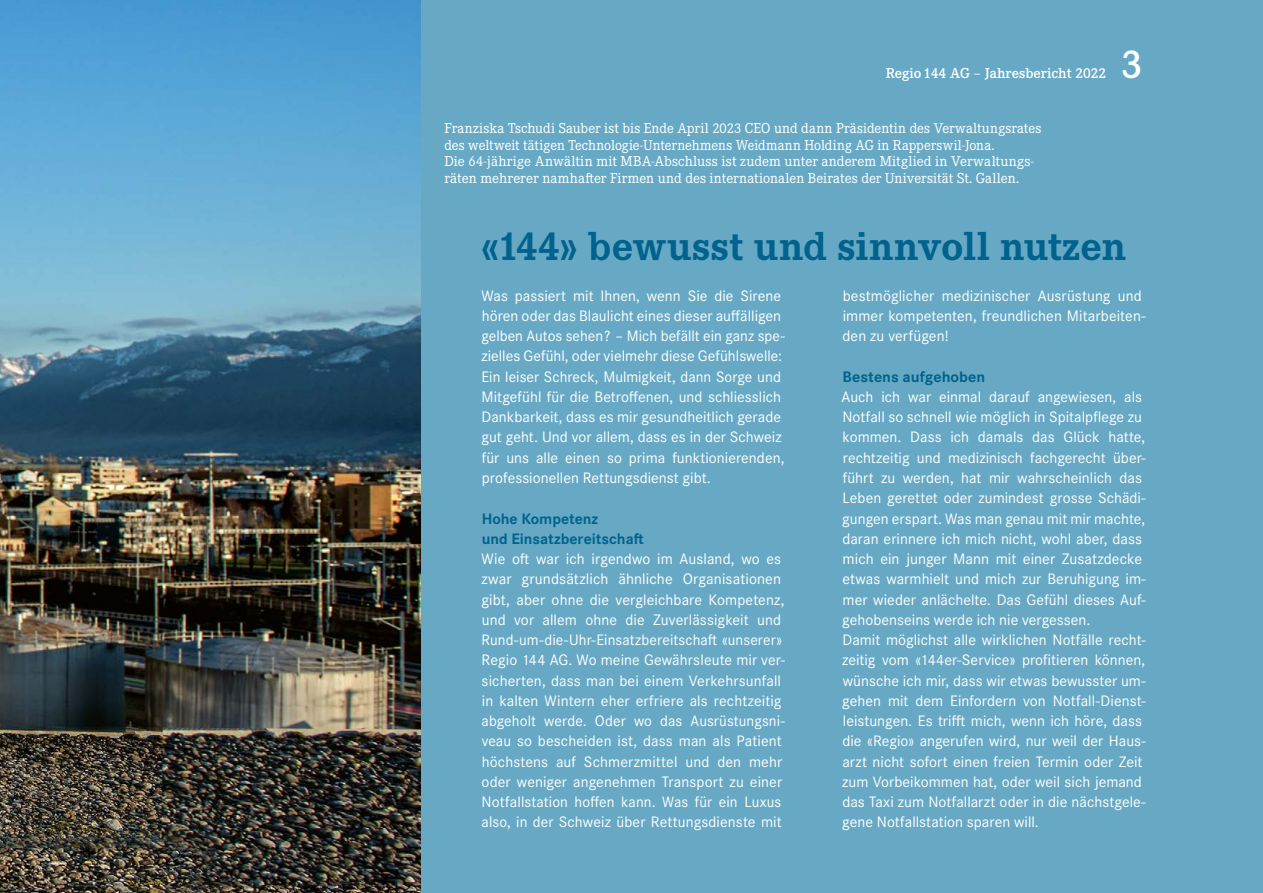
<style>
.page{position:relative;width:1263px;height:893px;background:#67a9c5}
.page>*{position:absolute;margin:0;border:0;box-sizing:border-box;transform-origin:0 0}
._04_Titel{font:700 42px "Corporate E Pro";letter-spacing:.005em;color:#00638d}
.t1{font:600 42px "Corporate E Pro";color:#fff}
._01_Grundtext{font:15.75px/20.2px "Corporate S Pro";letter-spacing:.005em;color:#fff}
._01_Grundtext-2{font:700 15.75px "Corporate S Pro";color:#00638d}
._03_Bildlegenden{font:15px/16.5px "Corporate E Pro";letter-spacing:.005em;color:#fff}
.t2{font:600 15px "Corporate E Pro";color:#fff}
.s1{font-size:14.7px}
.s2{font-size:15.3px}
</style>
<div class="page">
<img style="left:0;top:0;width:421px;height:893px">
<p class="t2" style="left:886px;top:63px;width:222px">Regio 144 AG – Jahresbericht 2022</p>
<p class="_03_Bildlegenden" style="left:444px;top:119px;width:598px">Franziska Tschudi Sauber ist bis Ende April <span class="s1">2023</span> CEO und dann Präsidentin des Verwaltungsrates des weltweit tätigen Technologie-Unternehmens Weidmann Holding AG in Rapperswil-Jona.<br>Die <span class="s1">64</span>-jährige Anwältin mit MBA-Abschluss ist zudem unter anderem Mitglied in Verwaltungs&shy;räten mehrerer namhafter Firmen und des internationalen Beirates der Universität St. Gallen.</p>
<p class="t1" style="left:1121px;top:35px;width:23px">3</p>
<p class="_04_Titel" style="left:481px;top:216px;width:646px">«144» bewusst und sinnvoll nutzen</p>
<p class="_01_Grundtext" style="left:481px;top:284px;width:305px">Was passiert mit Ihnen, wenn Sie die Sirene hören oder das Blaulicht eines dieser auffälligen gelben Autos sehen? – Mich befällt ein ganz spe&shy;zielles Gefühl, oder vielmehr diese Gefühlswelle:<br>Ein leiser Schreck, Mulmigkeit, dann Sorge und Mitgefühl für die Betroffenen, und schliesslich Dankbarkeit, dass es mir gesundheitlich gerade gut geht. Und vor allem, dass es in der Schweiz für uns alle einen so prima funktionierenden, professionellen Rettungsdienst gibt.</p>
<p class="_01_Grundtext-2" style="left:482px;top:506px;width:118px">Hohe Kompetenz</p>
<p class="_01_Grundtext-2" style="left:482px;top:526px;width:163px">und Einsatzbereitschaft</p>
<p class="_01_Grundtext" style="left:481px;top:547px;width:305px">Wie oft war ich irgendwo im Ausland, wo es zwar grundsätzlich ähnliche Organisationen gibt, aber ohne die vergleichbare Kompetenz, und vor allem ohne die Zuverlässigkeit und Rund-um-die-Uhr-Einsatzbereitschaft «unserer» Regio <span class="s2">144</span> AG. Wo meine Gewährsleute mir ver&shy;sicherten, dass man bei einem Verkehrsunfall in kalten Wintern eher erfriere als rechtzeitig abgeholt werde. Oder wo das Ausrüstungsni&shy;veau so bescheiden ist, dass man als Patient höchstens auf Schmerzmittel und den mehr oder weniger angenehmen Transport zu einer Notfallstation hoffen kann. Was für ein Luxus also, in der Schweiz über Rettungsdienste mit</p>
<p class="_01_Grundtext" style="left:842px;top:284px;width:305px">bestmöglicher medizinischer Ausrüstung und immer kompetenten, freundlichen Mitarbeiten&shy;den zu verfügen!</p>
<p class="_01_Grundtext-2" style="left:842px;top:364px;width:144px">Bestens aufgehoben</p>
<p class="_01_Grundtext" style="left:841px;top:385px;width:305px">Auch ich war einmal darauf angewiesen, als Notfall so schnell wie möglich in Spitalpflege zu kommen. Dass ich damals das Glück hatte, rechtzeitig und medizinisch fachgerecht über&shy;führt zu werden, hat mir wahrscheinlich das Leben gerettet oder zumindest grosse Schädi&shy;gungen erspart. Was man genau mit mir machte, daran erinnere ich mich nicht, wohl aber, dass mich ein junger Mann mit einer Zusatzdecke etwas warmhielt und mich zur Beruhigung im&shy;mer wieder anlächelte. Das Gefühl dieses Auf&shy;gehobenseins werde ich nie vergessen.</p>
<p class="_01_Grundtext" style="left:842px;top:628px;width:305px">Damit möglichst alle wirklichen Notfälle recht&shy;zeitig vom «<span class="s2">144</span>er-Service» profitieren können, wünsche ich mir, dass wir etwas bewusster um&shy;gehen mit dem Einfordern von Notfall-Dienst&shy;leistungen. Es trifft mich, wenn ich höre, dass die «Regio» angerufen wird, nur weil der Haus&shy;arzt nicht sofort einen freien Termin oder Zeit zum Vorbeikommen hat, oder weil sich jemand das Taxi zum Notfallarzt oder in die nächstgele&shy;gene Notfallstation sparen will.</p>
</div>
